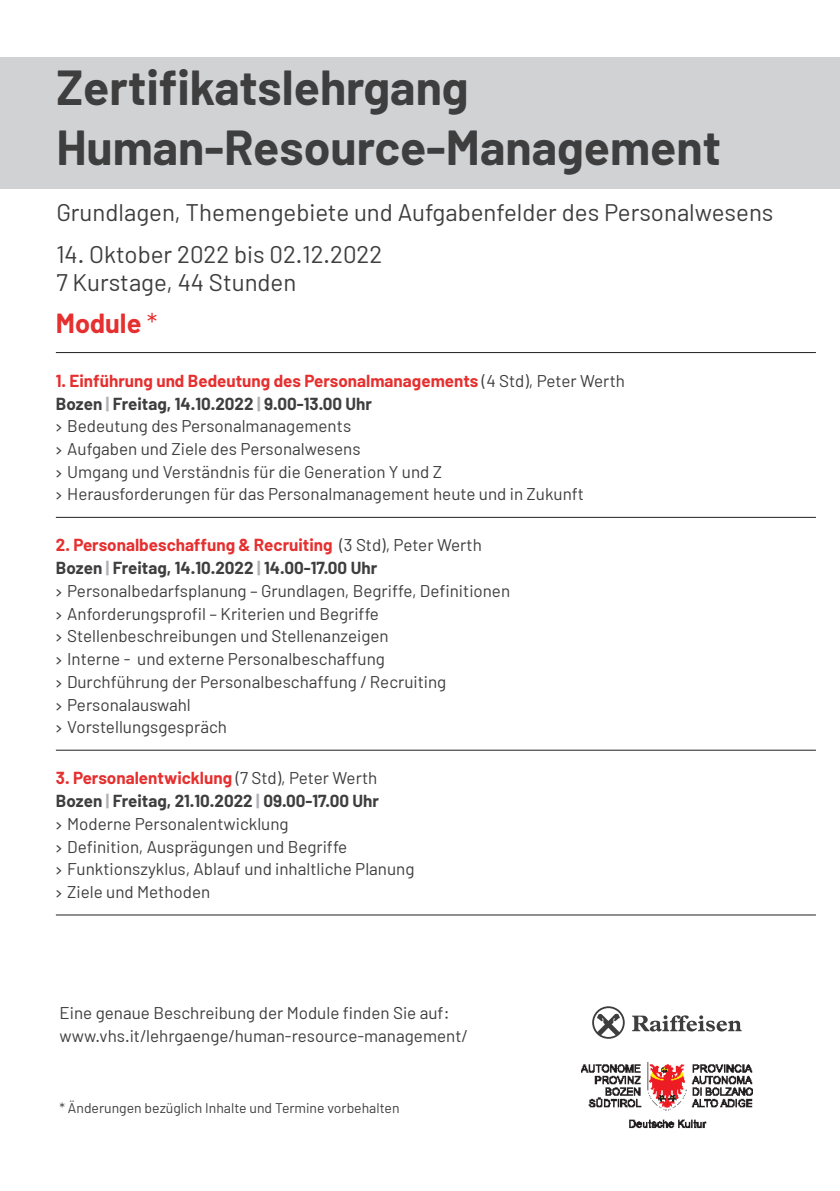
<style>
.page{position:relative;width:840px;height:1191px;background:#fff}
.page>*{position:absolute;margin:0;border:0;box-sizing:border-box;transform-origin:0 0}
.t1{font:700 48px "Barlow";color:#3e3e3f}
.t2{font:700 27px "Barlow";color:#e62f2f}
.t3{font:24px "Barlow";color:#3e3e3f}
.t4{font:17px "Barlow";color:#3e3e3f}
.t5{font:700 17px "Barlow";color:#e62f2f}
.t6{font:700 17px "Barlow";color:#3e3e3f}
.t7{font:14px "Barlow";color:#3e3e3f}
.s1{font-weight:400}
.s2{font-weight:400;color:#3e3e3f}
.s3{color:#b0b1b5}
.s4{font-family:"Kievit OT"}
</style>
<div class="page">
<div style="left:0;top:57px;width:839px;height:132px;background:#d1d2d4"></div>
<svg style="left:632px;top:1015px;width:109px;height:16px"></svg>
<svg style="left:592px;top:1006px;width:32px;height:32px"></svg>
<hr style="left:56px;top:352px;width:759px;height:1px;background:#231f20">
<hr style="left:56px;top:517px;width:759px;height:1px;background:#231f20">
<hr style="left:56px;top:750px;width:759px;height:1px;background:#231f20">
<hr style="left:56px;top:914px;width:759px;height:1px;background:#231f20">
<img style="left:581px;top:1062px;width:170px;height:67px">
<p class="t1" style="left:56px;top:58px;width:413px">Zertifikatslehrgang</p>
<p class="t1" style="left:56px;top:118px;width:666px">Human-Resource-Management</p>
<p class="t3" style="left:56px;top:197px;width:718px">Grundlagen, Themengebiete und Aufgabenfelder des Personalwesens</p>
<p class="t3" style="left:56px;top:239px;width:327px">14. Oktober 2022 bis 02.12.2022</p>
<p class="t3" style="left:56px;top:267px;width:241px">7 Kurstage, 44 Stunden</p>
<p class="t2" style="left:56px;top:306px;width:103px">Module <span class="s1">*</span></p>
<p class="t5" style="left:56px;top:370px;width:570px">1. Einführung und Bedeutung des Personalmanagements <span class="s2">(4 Std), Peter Werth</span></p>
<p class="t6" style="left:56px;top:393px;width:317px">Bozen <span class="s3">|</span> Freitag, 14.10.2022 <span class="s3">|</span> 9.00-13.00 Uhr</p>
<p class="t4" style="left:56px;top:415px;width:297px"><span class="s4">&gt;</span> Bedeutung des Personalmanagements</p>
<p class="t4" style="left:56px;top:438px;width:306px"><span class="s4">&gt;</span> Aufgaben und Ziele des Personalwesens</p>
<p class="t4" style="left:56px;top:461px;width:387px"><span class="s4">&gt;</span> Umgang und Verständnis für die Generation Y und Z</p>
<p class="t4" style="left:56px;top:483px;width:529px"><span class="s4">&gt;</span> Herausforderungen für das Personalmanagement heute und in Zukunft</p>
<p class="t5" style="left:56px;top:534px;width:427px">2. Personalbeschaffung &amp; Recruiting <span class="s2">(3 Std), Peter Werth</span></p>
<p class="t6" style="left:56px;top:557px;width:323px">Bozen <span class="s3">|</span> Freitag, 14.10.2022 <span class="s3">|</span> 14.00-17.00 Uhr</p>
<p class="t4" style="left:56px;top:580px;width:455px"><span class="s4">&gt;</span> Personalbedarfsplanung – Grundlagen, Begriffe, Definitionen</p>
<p class="t4" style="left:56px;top:603px;width:324px"><span class="s4">&gt;</span> Anforderungsprofil – Kriterien und Begriffe</p>
<p class="t4" style="left:56px;top:626px;width:334px"><span class="s4">&gt;</span> Stellenbeschreibungen und Stellenanzeigen</p>
<p class="t4" style="left:56px;top:648px;width:330px"><span class="s4">&gt;</span> Interne - und externe Personalbeschaffung</p>
<p class="t4" style="left:56px;top:671px;width:392px"><span class="s4">&gt;</span> Durchführung der Personalbeschaffung / Recruiting</p>
<p class="t4" style="left:56px;top:694px;width:136px"><span class="s4">&gt;</span> Personalauswahl</p>
<p class="t4" style="left:56px;top:716px;width:172px"><span class="s4">&gt;</span> Vorstellungsgespräch</p>
<p class="t5" style="left:56px;top:767px;width:323px">3. Personalentwicklung <span class="s2">(7 Std), Peter Werth</span></p>
<p class="t6" style="left:56px;top:790px;width:324px">Bozen <span class="s3">|</span> Freitag, 21.10.2022 <span class="s3">|</span> 09.00-17.00 Uhr</p>
<p class="t4" style="left:56px;top:813px;width:234px"><span class="s4">&gt;</span> Moderne Personalentwicklung</p>
<p class="t4" style="left:56px;top:836px;width:293px"><span class="s4">&gt;</span> Definition, Ausprägungen und Begriffe</p>
<p class="t4" style="left:56px;top:858px;width:360px"><span class="s4">&gt;</span> Funktionszyklus, Ablauf und inhaltliche Planung</p>
<p class="t4" style="left:56px;top:881px;width:156px"><span class="s4">&gt;</span> Ziele und Methoden</p>
<p class="t4" style="left:60px;top:1002px;width:391px">Eine genaue Beschreibung der Module finden Sie auf:</p>
<p class="t4" style="left:60px;top:1025px;width:409px">www.vhs.it/lehrgaenge/human-resource-management/</p>
<p class="t7" style="left:60px;top:1099px;width:341px">* Änderungen bezüglich Inhalte und Termine vorbehalten</p>
</div>
